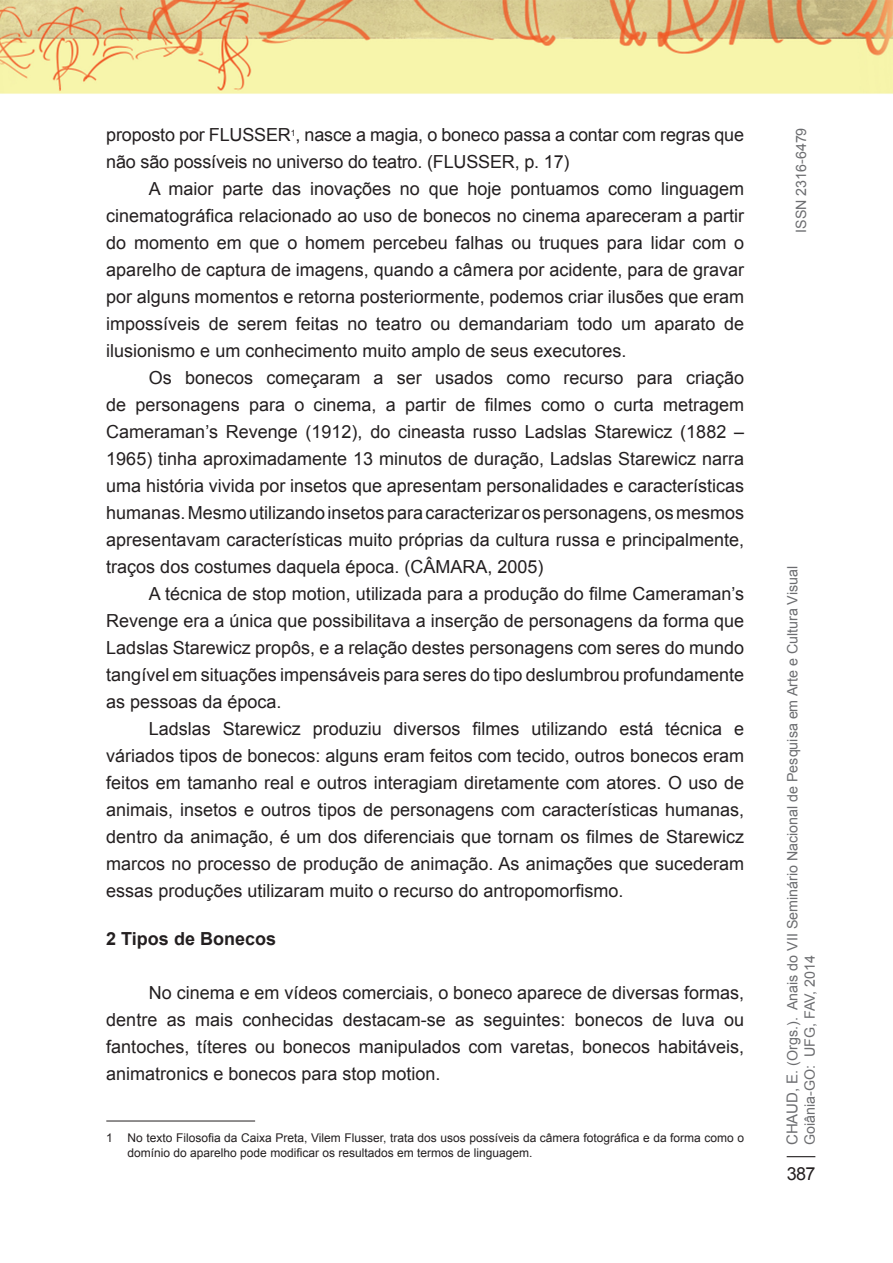
<style>
.page{position:relative;width:893px;height:1263px;background:#fff}
.page>*{position:absolute;margin:0;border:0;box-sizing:border-box;transform-origin:0 0}
.Paragrafo{font:18px/27px "Arial";color:#231f20;text-align:justify}
.Subtítulo{font:700 18px "Arial";color:#231f20}
.t1{font:14.25px/17.1px "Arial";color:#6c6d70}
.Nota_rodapé{font:12px/14.4px "Arial";color:#231f20}
.s1{font-size:15px}
</style>
<div class="page">
<svg style="left:787px;top:1156px;width:28px;height:1px"></svg>
<img style="left:0;top:0;width:893px;height:94px">
<hr style="left:106px;top:1121px;width:149px;height:1px;background:#231f20">
<p class="Paragrafo" style="left:106px;top:121px;width:639px">proposto por FLUSSER<sup>1</sup>, nasce a magia, o boneco passa a contar com regras que não são possíveis no universo do teatro. (FLUSSER, p. 17)</p>
<p class="Paragrafo" style="left:106px;top:175px;width:639px;text-indent:43px">A maior parte das inovações no que hoje pontuamos como linguagem cinematográfica relacionado ao uso de bonecos no cinema apareceram a partir do momento em que o homem percebeu falhas ou truques para lidar com o aparelho de captura de imagens, quando a câmera por acidente, para de gravar por alguns momentos e retorna posteriormente, podemos criar ilusões que eram impossíveis de serem feitas no teatro ou demandariam todo um aparato de ilusionismo e um conhecimento muito amplo de seus executores.</p>
<p class="Paragrafo" style="left:106px;top:364px;width:639px;text-indent:43px">Os bonecos começaram a ser usados como recurso para criação de personagens para o cinema, a partir de filmes como o curta metragem Cameraman’s Revenge (1912), do cineasta russo Ladslas Starewicz (1882 – 1965) tinha aproximadamente 13 minutos de duração, Ladslas Starewicz narra uma história vivida por insetos que apresentam personalidades e características humanas. Mesmo utilizando insetos para caracterizar os personagens, os mesmos apresentavam características muito próprias da cultura russa e principalmente, traços dos costumes daquela época. (CÂMARA, 2005)</p>
<p class="Paragrafo" style="left:106px;top:580px;width:639px;text-indent:43px">A técnica de stop motion, utilizada para a produção do filme Cameraman’s Revenge era a única que possibilitava a inserção de personagens da forma que Ladslas Starewicz propôs, e a relação destes personagens com seres do mundo tangível em situações impensáveis para seres do tipo deslumbrou profundamente as pessoas da época.</p>
<p class="Paragrafo" style="left:106px;top:715px;width:639px;text-indent:43px">Ladslas Starewicz produziu diversos filmes utilizando está técnica e váriados tipos de bonecos: alguns eram feitos com tecido, outros bonecos eram feitos em tamanho real e outros interagiam diretamente com atores. O uso de animais, insetos e outros tipos de personagens com características humanas, dentro da animação, é um dos diferenciais que tornam os filmes de Starewicz marcos no processo de produção de animação. As animações que sucederam essas produções utilizaram muito o recurso do antropomorfismo.</p>
<p class="Subtítulo" style="left:106px;top:927px;width:171px">2 Tipos de Bonecos</p>
<p class="Paragrafo" style="left:106px;top:980px;width:639px;text-indent:43px">No cinema e em vídeos comerciais, o boneco aparece de diversas formas, dentre as mais conhecidas destacam-se as seguintes: bonecos de luva ou fantoches, títeres ou bonecos manipulados com varetas, bonecos habitáveis, animatronics e bonecos para stop motion.</p>
<p class="Nota_rodapé" style="left:128px;top:1131px;width:618px;text-indent:-21px">1 No texto Filosofia da Caixa Preta, Vilem Flusser, trata dos usos possíveis da câmera fotográfica e da forma como o domínio do aparelho pode modificar os resultados em termos de linguagem.</p>
<p class="t1" style="left:793px;top:233px;width:107px;rotate:-90deg">ISSN 2316-6479</p>
<p class="t1" style="left:784px;top:1145px;width:581px;rotate:-90deg"><span class="s1">CHAUD, E</span>. (Orgs.). Anais do VII Seminário Nacional de Pesquisa em Arte e Cultura Visual<br>Goiânia-GO: UFG, FAV, 2014</p>
<p class="Paragrafo" style="left:787px;top:1160px;width:30px">387</p>
</div>
